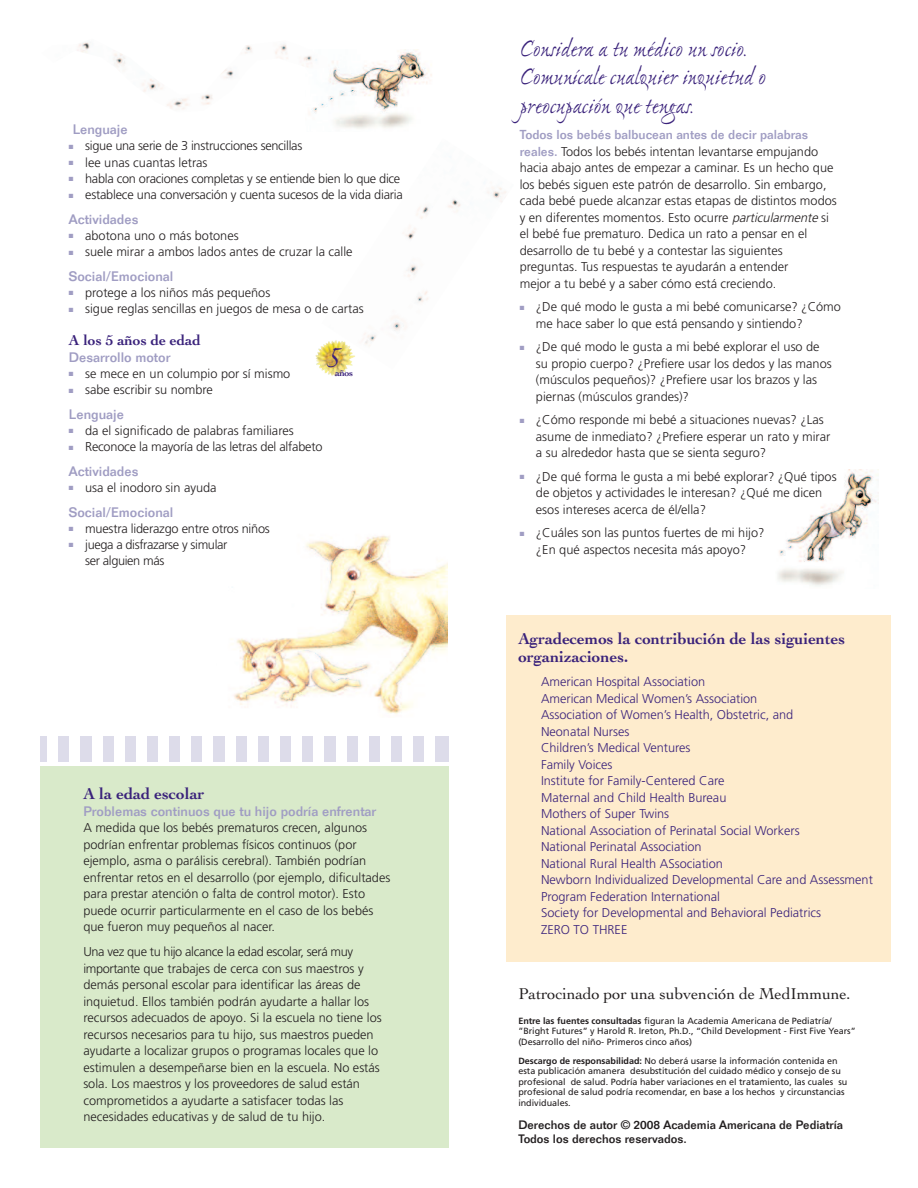
<style>
.page{position:relative;width:918px;height:1188px;background:#fff}
.page>*{position:absolute;margin:0;border:0;box-sizing:border-box;transform-origin:0 0}
.t1{font:34.65px "Ex Ponto Pro";color:#3a227b}
.t2{font:25.5px/28.5px "Ex Ponto Pro";letter-spacing:-.01em;color:#3a227b}
.t3{font:700 16.5px/18px "Cochin";color:#3a227b}
.t4{font:16.5px "Cochin";letter-spacing:-.01em;color:#231f20}
.t5{font:700 15px "Cochin";color:#3a227b}
.t6{font:500 13.5px "Folio";color:#a09dc3}
.t7{font:300 12.75px/16.5px "Frutiger";color:#231f20}
.t8{font:300 12.75px/16.5px "Frutiger";color:#3a227b}
.t9{font:300 12.75px "Frutiger";letter-spacing:-.02em;color:#231f20}
.t10{font:300 12.75px "Frutiger";letter-spacing:-.025em;color:#231f20}
.t11{font:500 12.75px "Folio";color:#a09dc3}
.t12{font:300 12.75px/16.2px "Frutiger";letter-spacing:-.03em;color:#231f20}
.t13{font:500 12px/14.4px "Folio";color:#231f20}
.t14{font:700 9.75px "Cochin";color:#3a227b}
.t15{font:9px/10.5px "Frutiger";color:#231f20}
.s1{color:#a09dc3}
.s2{font-family:"Folio";font-weight:500;color:#a09dc3}
.s3{font-style:italic}
.s4{font-weight:700}
</style>
<div class="page">
<img style="left:322px;top:187px;width:184px;height:183px">
<img style="left:336px;top:340px;width:14px;height:8px">
<img style="left:234px;top:535px;width:213px;height:180px">
<img style="left:314px;top:50px;width:118px;height:79px">
<div style="left:41px;top:766px;width:408px;height:382px;background:#d9eaca"></div>
<div style="left:41px;top:736px;width:394px;height:26px;background:#dddcea"></div>
<div style="left:48px;top:736px;width:10px;height:26px;background:#fff"></div>
<div style="left:70px;top:736px;width:10px;height:26px;background:#fff"></div>
<div style="left:92px;top:736px;width:10px;height:26px;background:#fff"></div>
<div style="left:114px;top:736px;width:10px;height:26px;background:#fff"></div>
<div style="left:136px;top:736px;width:11px;height:26px;background:#fff"></div>
<div style="left:158px;top:736px;width:11px;height:26px;background:#fff"></div>
<div style="left:181px;top:736px;width:10px;height:26px;background:#fff"></div>
<div style="left:203px;top:736px;width:10px;height:26px;background:#fff"></div>
<div style="left:225px;top:736px;width:10px;height:26px;background:#fff"></div>
<div style="left:247px;top:736px;width:10px;height:26px;background:#fff"></div>
<div style="left:269px;top:736px;width:11px;height:26px;background:#fff"></div>
<div style="left:292px;top:736px;width:10px;height:26px;background:#fff"></div>
<div style="left:314px;top:736px;width:10px;height:26px;background:#fff"></div>
<div style="left:336px;top:736px;width:10px;height:26px;background:#fff"></div>
<div style="left:358px;top:736px;width:10px;height:26px;background:#fff"></div>
<div style="left:380px;top:736px;width:11px;height:26px;background:#fff"></div>
<div style="left:402px;top:736px;width:11px;height:26px;background:#fff"></div>
<div style="left:425px;top:736px;width:10px;height:26px;background:#fff"></div>
<div style="left:435px;top:736px;width:13px;height:26px;background:#dddcea"></div>
<img style="left:77px;top:42px;width:250px;height:70px">
<img style="left:778px;top:469px;width:101px;height:117px">
<div style="left:506px;top:615px;width:384px;height:346px;background:#feeccd"></div>
<p class="t6" style="left:73px;top:125px;width:56px">Lenguaje</p>
<p class="t9" style="left:69px;top:141px;width:235px"><span class="s1">■</span> sigue una serie de 3 instrucciones sencillas</p>
<p class="t7" style="left:69px;top:155px;width:140px"><span class="s1">■</span> lee unas cuantas letras</p>
<p class="t10" style="left:69px;top:173px;width:333px"><span class="s1">■</span> habla con oraciones completas y se entiende bien lo que dice</p>
<p class="t7" style="left:69px;top:187px;width:335px"><span class="s1">■</span> establece una conversación y cuenta sucesos de la vida diaria</p>
<p class="t6" style="left:69px;top:214px;width:71px">Actividades</p>
<p class="t7" style="left:69px;top:228px;width:171px"><span class="s1">■</span> abotona uno o más botones</p>
<p class="t7" style="left:69px;top:244px;width:285px"><span class="s1">■</span> suele mirar a ambos lados antes de cruzar la calle</p>
<p class="t6" style="left:69px;top:271px;width:106px">Social/Emocional</p>
<p class="t7" style="left:69px;top:285px;width:203px"><span class="s1">■</span> protege a los niños más pequeños</p>
<p class="t7" style="left:69px;top:301px;width:296px"><span class="s1">■</span> sigue reglas sencillas en juegos de mesa o de cartas</p>
<p class="t5" style="left:69px;top:332px;width:133px">A los 5 años de edad</p>
<p class="t6" style="left:69px;top:352px;width:103px">Desarrollo motor</p>
<p class="t7" style="left:69px;top:366px;width:223px"><span class="s1">■</span> se mece en un columpio por sí mismo</p>
<p class="t7" style="left:69px;top:382px;width:146px"><span class="s1">■</span> sabe escribir su nombre</p>
<p class="t6" style="left:69px;top:409px;width:56px">Lenguaje</p>
<p class="t7" style="left:69px;top:423px;width:226px"><span class="s1">■</span> da el significado de palabras familiares</p>
<p class="t7" style="left:69px;top:439px;width:255px"><span class="s1">■</span> Reconoce la mayoría de las letras del alfabeto</p>
<p class="t6" style="left:69px;top:466px;width:71px">Actividades</p>
<p class="t7" style="left:69px;top:480px;width:149px"><span class="s1">■</span> usa el inodoro sin ayuda</p>
<p class="t6" style="left:69px;top:507px;width:106px">Social/Emocional</p>
<p class="t9" style="left:69px;top:523px;width:202px"><span class="s1">■</span> muestra liderazgo entre otros niños</p>
<p class="t12" style="left:85px;top:537px;width:144px;text-indent:-16px"><span class="s1">■</span> juega a disfrazarse y simular ser alguien más</p>
<h1 class="t1" style="left:327px;top:341px;width:14px">5</h1>
<p class="t14" style="left:335px;top:367px;width:20px">años</p>
<p class="t3" style="left:83px;top:785px;width:123px">A la edad escolar</p>
<p class="t6" style="left:83px;top:806px;width:295px">Problemas continuos que tu hijo podría enfrentar</p>
<p class="t7" style="left:83px;top:821px;width:309px">A medida que los bebés prematuros crecen, algunos podrían enfrentar problemas físicos continuos (por ejemplo, asma o parálisis cerebral). También podrían enfrentar retos en el desarrollo (por ejemplo, dificultades para prestar atención o falta de control motor). Esto puede ocurrir particularmente en el caso de los bebés que fueron muy pequeños al nacer.</p>
<p class="t7" style="left:83px;top:945px;width:300px">Una vez que tu hijo alcance la edad escolar, será muy importante que trabajes de cerca con sus maestros y demás personal escolar para identificar las áreas de inquietud. Ellos también podrán ayudarte a hallar los recursos adecuados de apoyo. Si la escuela no tiene los recursos necesarios para tu hijo, sus maestros pueden ayudarte a localizar grupos o programas locales que lo estimulen a desempeñarse bien en la escuela. No estás sola. Los maestros y los proveedores de salud están comprometidos a ayudarte a satisfacer todas las necesidades educativas y de salud de tu hijo.</p>
<h2 class="t2" style="left:520px;top:37px;width:248px">Considera a tu médico un socio.<br>Comunícale cualquier inquietud o preocupación que tengas.</h2>
<p class="t11" style="left:520px;top:130px;width:290px">Todos los bebés balbucean antes de decir palabras</p>
<p class="t7" style="left:520px;top:144px;width:319px"><span class="s2">reales.</span> Todos los bebés intentan levantarse empujando hacia abajo antes de empezar a caminar. Es un hecho que los bebés siguen este patrón de desarrollo. Sin embargo, cada bebé puede alcanzar estas etapas de distintos modos y en diferentes momentos. Esto ocurre <span class="s3">particularmente</span>si el bebé fue prematuro. Dedica un rato a pensar en el desarrollo de tu bebé y a contestar las siguientes preguntas. Tus respuestas te ayudarán a entender<br>mejor a tu bebé y a saber cómo está creciendo.</p>
<p class="t7" style="left:536px;top:299px;width:307px;text-indent:-16px"><span class="s1">■</span> ¿De qué modo le gusta a mi bebé comunicarse? ¿Cómo me hace saber lo que está pensando y sintiendo?</p>
<p class="t7" style="left:536px;top:339px;width:297px;text-indent:-16px"><span class="s1">■</span> ¿De qué modo le gusta a mi bebé explorar el uso de su propio cuerpo? ¿Prefiere usar los dedos y las manos (músculos pequeños)? ¿Prefiere usar los brazos y las piernas (músculos grandes)?</p>
<p class="t7" style="left:536px;top:412px;width:296px;text-indent:-16px"><span class="s1">■</span> ¿Cómo responde mi bebé a situaciones nuevas? ¿Las asume de inmediato? ¿Prefiere esperar un rato y mirar a su alrededor hasta que se sienta seguro?</p>
<p class="t7" style="left:536px;top:469px;width:302px;text-indent:-16px"><span class="s1">■</span> ¿De qué forma le gusta a mi bebé explorar? ¿Qué tipos de objetos y actividades le interesan? ¿Qué me dicen esos intereses acerca de él/ella?</p>
<p class="t7" style="left:520px;top:526px;width:246px;text-align:center"><span class="s1">■</span> ¿Cuáles son las puntos fuertes de mi hijo? ¿En qué aspectos necesita más apoyo?</p>
<p class="t3" style="left:518px;top:630px;width:328px">Agradecemos la contribución de las siguientes organizaciones.</p>
<p class="t8" style="left:541px;top:674px;width:333px">American Hospital Association<br>American Medical Women’s Association<br>Association of Women’s Health, Obstetric, and<br>Neonatal Nurses<br>Children’s Medical Ventures<br>Family Voices<br>Institute for Family-Centered Care<br>Maternal and Child Health Bureau<br>Mothers of Super Twins<br>National Association of Perinatal Social Workers<br>National Perinatal Association<br>National Rural Health ASsociation<br>Newborn Individualized Developmental Care and Assessment Program Federation International<br>Society for Developmental and Behavioral Pediatrics<br>ZERO TO THREE</p>
<p class="t4" style="left:518px;top:984px;width:334px">Patrocinado por una subvención de MedImmune.</p>
<p class="t15" style="left:518px;top:1016px;width:339px"><span class="s4">Entre las fuentes consultadas</span> figuran la Academia Americana de Pediatría/ ”Bright Futures” y Harold R. Ireton, Ph.D., “Child Development - First Five Years” (Desarrollo del niño- Primeros cinco años)</p>
<p class="t15" style="left:518px;top:1056px;width:331px"><span class="s4">Descargo de responsabilidad:</span> No deberá usarse la información contenida en esta publicación amanera desubstitución del cuidado médico y consejo de su profesional de salud. Podría haber variaciones en el tratamiento, las cuales su profesional de salud podría recomendar, en base a los hechos y circunstancias individuales.</p>
<p class="t13" style="left:518px;top:1119px;width:326px">Derechos de autor © 2008 Academia Americana de Pediatría<br>Todos los derechos reservados.</p>
</div>
